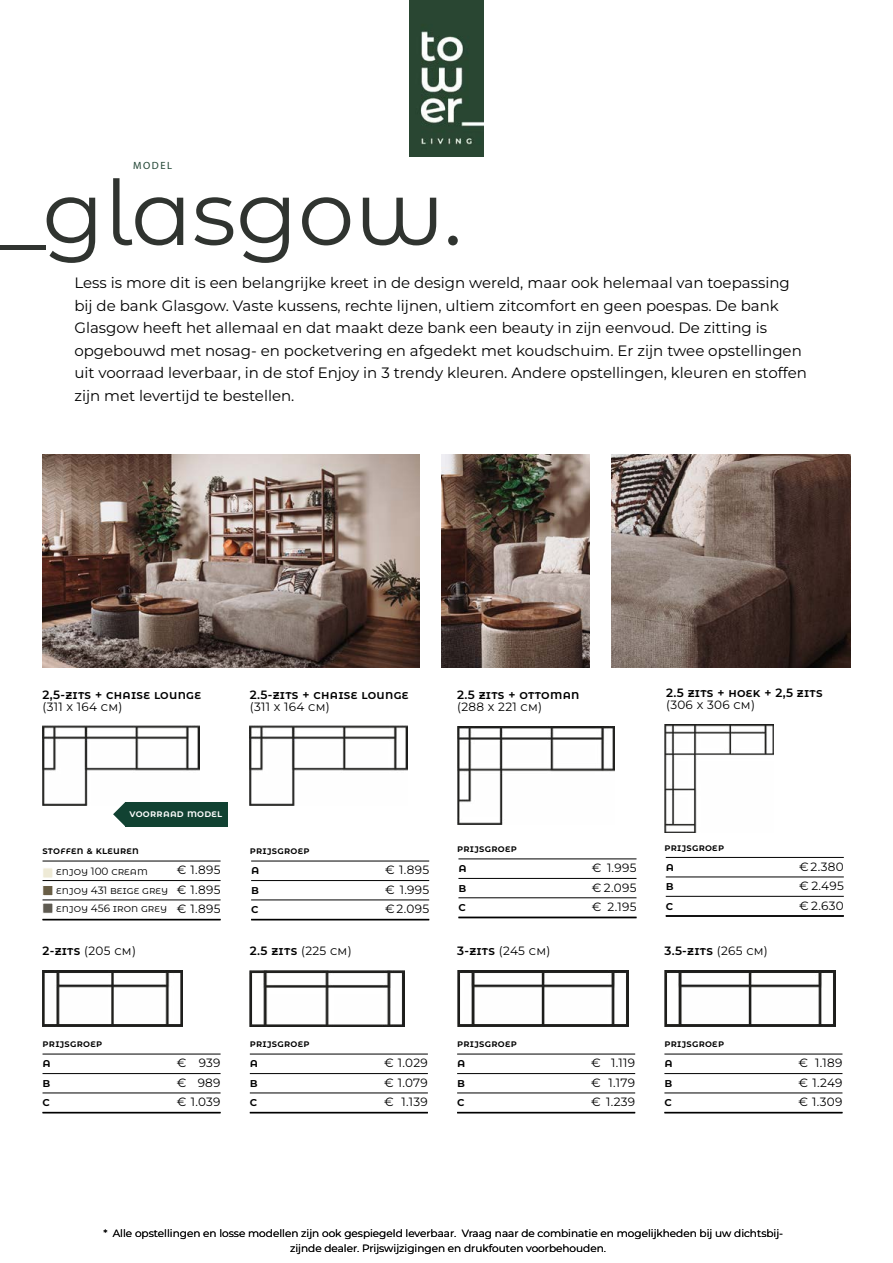
<style>
.page{position:relative;width:893px;height:1263px;background:#fff}
.page>*{position:absolute;margin:0;border:0;box-sizing:border-box;transform-origin:0 0}
.t1{font:90px "Montserrat Alternates";color:#303430}
.t2{font:15px/22.5px "Montserrat";color:#000}
.t3{font:12px/19.5px "Montserrat";letter-spacing:.025em;color:#000;text-align:justify}
.t4{font:600 12px/19.5px "Montserrat Alternates";letter-spacing:.025em;color:#000;text-align:justify}
.t5{font:10.5px/14.2px "Montserrat";color:#000}
.t6{font:10.5px/19.5px "Montserrat Alternates";color:#000}
.t7{font:10.5px "Myriad Pro";letter-spacing:.145em;color:#214434}
.t8{font:600 9.75px "Montserrat Alternates";letter-spacing:.025em;color:#000}
.t9{font:600 9.75px "Montserrat Alternates";letter-spacing:.025em;color:#fff}
.s1{font-family:"Montserrat Alternates";font-weight:600}
.s2{font-family:"Montserrat";font-weight:400}
</style>
<div class="page">
<img style="left:250px;top:726px;width:157px;height:80px">
<img style="left:457px;top:727px;width:157px;height:97px">
<img style="left:664px;top:724px;width:109px;height:108px">
<img style="left:43px;top:454px;width:377px;height:213px">
<img style="left:441px;top:454px;width:149px;height:213px">
<img style="left:611px;top:454px;width:239px;height:213px">
<img style="left:664px;top:970px;width:172px;height:57px">
<hr style="left:664px;top:1054px;width:178px;height:1px;background:#000">
<hr style="left:664px;top:1073px;width:178px;height:1px;background:#000">
<hr style="left:664px;top:1112px;width:178px;height:1px;background:#000">
<hr style="left:664px;top:1093px;width:178px;height:1px;background:#000">
<hr style="left:457px;top:1054px;width:178px;height:1px;background:#000">
<hr style="left:457px;top:1073px;width:178px;height:1px;background:#000">
<hr style="left:457px;top:1112px;width:178px;height:1px;background:#000">
<hr style="left:457px;top:1093px;width:178px;height:1px;background:#000">
<hr style="left:250px;top:1054px;width:178px;height:1px;background:#000">
<hr style="left:250px;top:1073px;width:178px;height:1px;background:#000">
<hr style="left:250px;top:1112px;width:178px;height:1px;background:#000">
<hr style="left:250px;top:1093px;width:178px;height:1px;background:#000">
<hr style="left:43px;top:1054px;width:178px;height:1px;background:#000">
<hr style="left:43px;top:1073px;width:178px;height:1px;background:#000">
<hr style="left:43px;top:1112px;width:178px;height:1px;background:#000">
<hr style="left:43px;top:1093px;width:178px;height:1px;background:#000">
<img style="left:43px;top:726px;width:157px;height:80px">
<svg style="left:113px;top:802px;width:12px;height:24px"></svg>
<div style="left:125px;top:802px;width:103px;height:24px;background:#114232"></div>
<hr style="left:43px;top:861px;width:178px;height:1px;background:#000">
<hr style="left:43px;top:880px;width:178px;height:1px;background:#000">
<hr style="left:43px;top:919px;width:178px;height:1px;background:#000">
<hr style="left:43px;top:900px;width:178px;height:1px;background:#000">
<div style="left:43px;top:868px;width:10px;height:10px;background:#eeead6;border:1px solid #fff"></div>
<div style="left:43px;top:885px;width:10px;height:11px;background:#695e46;border:1px solid #fff"></div>
<div style="left:43px;top:903px;width:10px;height:10px;background:#5f5b52"></div>
<hr style="left:251px;top:861px;width:178px;height:1px;background:#000">
<hr style="left:251px;top:880px;width:178px;height:1px;background:#000">
<hr style="left:251px;top:919px;width:178px;height:1px;background:#000">
<hr style="left:251px;top:900px;width:178px;height:1px;background:#000">
<hr style="left:458px;top:858px;width:178px;height:1px;background:#000">
<hr style="left:458px;top:878px;width:178px;height:1px;background:#000">
<hr style="left:458px;top:917px;width:178px;height:1px;background:#000">
<hr style="left:458px;top:897px;width:178px;height:1px;background:#000">
<hr style="left:666px;top:915px;width:178px;height:2px;background:#000">
<hr style="left:666px;top:857px;width:178px;height:1px;background:#000">
<hr style="left:666px;top:877px;width:178px;height:1px;background:#000">
<hr style="left:666px;top:896px;width:178px;height:1px;background:#000">
<img style="left:457px;top:970px;width:171px;height:57px">
<img style="left:250px;top:970px;width:154px;height:57px">
<img style="left:43px;top:970px;width:140px;height:57px">
<img style="left:409px;top:0;width:75px;height:156px">
<p class="t7" style="left:133px;top:159px;width:40px">MODEL</p>
<h1 class="t1" style="left:0;top:151px;width:464px">_glasgow.</h1>
<p class="t2" style="left:74px;top:271px;width:734px">Less is more dit is een belangrijke kreet in de design wereld, maar ook helemaal van toepassing bij de bank Glasgow. Vaste kussens, rechte lijnen, ultiem zitcomfort en geen poespas. De bank Glasgow heeft het allemaal en dat maakt deze bank een beauty in zijn eenvoud. De zitting is opgebouwd met nosag- en pocketvering en afgedekt met koudschuim. Er zijn twee opstellingen uit voorraad leverbaar, in de stof Enjoy in 3 trendy kleuren. Andere opstellingen, kleuren en stoffen zijn met levertijd te bestellen.</p>
<p class="t4" style="left:43px;top:684px;width:160px">2,5-ZITS + CHAISE LOUNGE</p>
<p class="t3" style="left:43px;top:696px;width:81px">(311 x 164 cm)</p>
<p class="t4" style="left:250px;top:684px;width:160px">2.5-ZITS + CHAISE LOUNGE</p>
<p class="t3" style="left:250px;top:696px;width:81px">(311 x 164 cm)</p>
<p class="t9" style="left:130px;top:806px;width:94px">VOORRAAD MODEL</p>
<p class="t4" style="left:457px;top:684px;width:124px">2.5 ZITS + OTTOMAN</p>
<p class="t3" style="left:457px;top:696px;width:86px">(288 x 221 cm)</p>
<p class="t4" style="left:666px;top:683px;width:158px">2.5 ZITS + HOEK + 2,5 ZITS</p>
<p class="t3" style="left:666px;top:695px;width:90px">(306 x 306 cm)</p>
<p class="t8" style="left:43px;top:844px;width:98px">STOFFEN &amp; KLEUREN</p>
<p class="t6" style="left:56px;top:861px;width:114px">enjoy 100 cream enjoy 431 beige grey</p>
<p class="t6" style="left:56px;top:898px;width:113px">enjoy 456 iron grey</p>
<p class="t8" style="left:250px;top:844px;width:61px">PRIJSGROEP</p>
<p class="t8" style="left:457px;top:842px;width:61px">PRIJSGROEP</p>
<p class="t8" style="left:664px;top:840px;width:61px">PRIJSGROEP</p>
<p class="t4" style="left:251px;top:860px;width:10px">A B C</p>
<p class="t4" style="left:458px;top:857px;width:10px">A B C</p>
<p class="t3" style="left:177px;top:860px;width:45px">€ 1.895 € 1.895 € 1.895</p>
<p class="t3" style="left:385px;top:860px;width:45px">€ 1.895 € 1.995 € 2.095</p>
<p class="t3" style="left:592px;top:858px;width:46px">€ 1.995 € 2.095 € 2.195</p>
<p class="t3" style="left:799px;top:856px;width:46px">€ 2.380 € 2.495 € 2.630</p>
<p class="t4" style="left:666px;top:856px;width:10px">A B C</p>
<p class="t3" style="left:43px;top:941px;width:95px"><span class="s1">2-ZITS</span> (205 cm)</p>
<p class="t4" style="left:250px;top:941px;width:103px">2.5 ZITS <span class="s2">(225 cm)</span></p>
<p class="t3" style="left:457px;top:941px;width:95px"><span class="s1">3-ZITS</span> (245 cm)</p>
<p class="t4" style="left:664px;top:941px;width:105px">3.5-ZITS <span class="s2">(265 cm)</span></p>
<p class="t8" style="left:43px;top:1037px;width:61px">PRIJSGROEP</p>
<p class="t8" style="left:250px;top:1037px;width:61px">PRIJSGROEP</p>
<p class="t8" style="left:457px;top:1037px;width:61px">PRIJSGROEP</p>
<p class="t8" style="left:664px;top:1037px;width:61px">PRIJSGROEP</p>
<p class="t4" style="left:664px;top:1053px;width:10px">A B C</p>
<p class="t3" style="left:177px;top:1053px;width:45px">€ 939 € 989 € 1.039</p>
<p class="t3" style="left:384px;top:1053px;width:45px">€ 1.029 € 1.079 € 1.139</p>
<p class="t3" style="left:591px;top:1053px;width:45px">€ 1.119 € 1.179 € 1.239</p>
<p class="t4" style="left:43px;top:1053px;width:10px">A B C</p>
<p class="t4" style="left:250px;top:1053px;width:10px">A B C</p>
<p class="t4" style="left:457px;top:1053px;width:10px">A B C</p>
<p class="t3" style="left:799px;top:1053px;width:45px">€ 1.189 € 1.249 € 1.309</p>
<p class="t5" style="left:290px;top:1226px;width:495px;text-indent:-187px">* Alle opstellingen en losse modellen zijn ook gespiegeld leverbaar. Vraag naar de combinatie en mogelijkheden bij uw dichtsbij&shy;zijnde dealer. Prijswijzigingen en drukfouten voorbehouden.</p>
</div>
